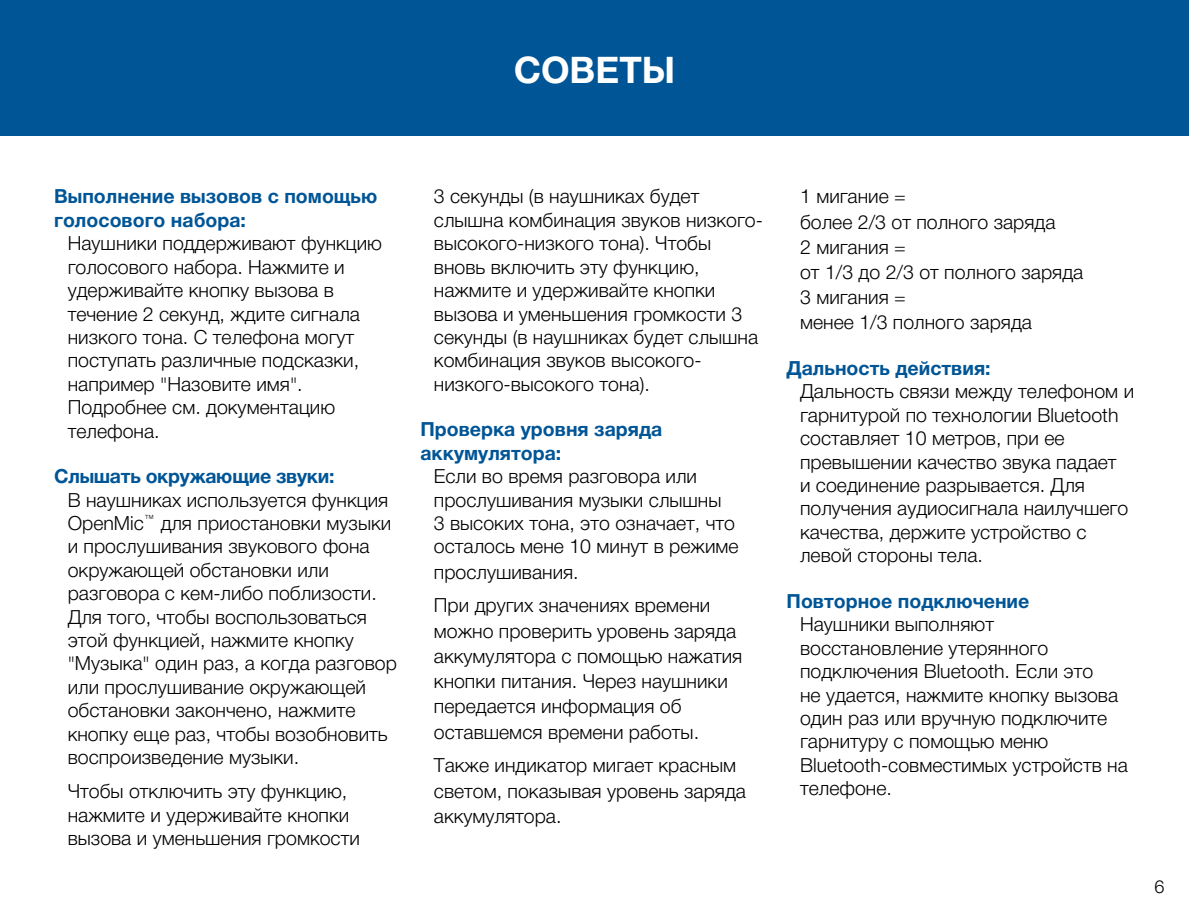
<style>
.page{position:relative;width:1189px;height:919px;background:#fff}
.page>*{position:absolute;margin:0;border:0;box-sizing:border-box;transform-origin:0 0}
.t1{font:700 36.75px "Helvetica Neue LTCYR";color:#fff}
.t2{font:300 19.5px/23.4px "Helvetica Neue LTCYR";color:#000}
.t3{font:700 19.5px/23.4px "Helvetica Neue LTCYR";color:#005596}
.t4{font:300 18px "Helvetica Neue LTCYR";color:#000}
</style>
<div class="page">
<div style="left:0;top:0;width:1188px;height:136px;background:#005596"></div>
<h1 class="t1" style="left:514px;top:50px;width:163px">СОВЕТЫ</h1>
<p class="t3" style="left:54px;top:185px;width:324px">Выполнение вызовов с помощью голосового набора:</p>
<p class="t2" style="left:68px;top:232px;width:316px">Наушники поддерживают функцию голосового набора. Нажмите и удерживайте кнопку вызова в течение 2 секунд, ждите сигнала низкого тона. С телефона могут поступать различные подсказки, например "Назовите имя".<br>Подробнее см. документацию телефона.</p>
<p class="t3" style="left:54px;top:464px;width:282px">Слышать окружающие звуки:</p>
<p class="t2" style="left:68px;top:488px;width:331px">В наушниках используется функция<br>OpenMic<sup>™</sup> для приостановки музыки и прослушивания звукового фона окружающей обстановки или разговора с кем-либо поблизости.<br>Для того, чтобы воспользоваться этой функцией, нажмите кнопку "Музыка" один раз, а когда разговор или прослушивание окружающей обстановки закончено, нажмите кнопку еще раз, чтобы возобновить воспроизведение музыки.</p>
<p class="t2" style="left:68px;top:779px;width:294px">Чтобы отключить эту функцию, нажмите и удерживайте кнопки вызова и уменьшения громкости</p>
<p class="t2" style="left:434px;top:185px;width:330px">3 секунды (в наушниках будет слышна комбинация звуков низкого&shy;высокого-низкого тона). Чтобы вновь включить эту функцию, нажмите и удерживайте кнопки вызова и уменьшения громкости 3 секунды (в наушниках будет слышна комбинация звуков высокого&shy;низкого-высокого тона).</p>
<p class="t3" style="left:420px;top:418px;width:243px">Проверка уровня заряда аккумулятора:</p>
<p class="t2" style="left:434px;top:464px;width:306px">Если во время разговора или прослушивания музыки слышны<br>3 высоких тона, это означает, что осталось мене 10 минут в режиме</p>
<p class="t2" style="left:434px;top:555px;width:278px;line-height:33.9px">прослушивания.<br>При других значениях времени</p>
<p class="t2" style="left:434px;top:618px;width:310px;line-height:25.2px">можно проверить уровень заряда аккумулятора с помощью нажатия кнопки питания. Через наушники передается информация об оставшемся времени работы.</p>
<p class="t2" style="left:434px;top:753px;width:313px;line-height:25.2px">Также индикатор мигает красным светом, показывая уровень заряда аккумулятора.</p>
<p class="t2" style="left:800px;top:184px;width:285px;line-height:25.2px">1 мигание =<br>более 2/3 от полного заряда<br>2 мигания =<br>от 1/3 до 2/3 от полного заряда<br>3 мигания =<br>менее 1/3 полного заряда</p>
<p class="t3" style="left:786px;top:356px;width:206px">Дальность действия:</p>
<p class="t2" style="left:800px;top:380px;width:335px">Дальность связи между телефоном и гарнитурой по технологии Bluetooth составляет 10 метров, при ее превышении качество звука падает<br>и соединение разрывается. Для получения аудиосигнала наилучшего качества, держите устройство с левой стороны тела.</p>
<p class="t3" style="left:786px;top:589px;width:244px">Повторное подключение</p>
<p class="t2" style="left:800px;top:612px;width:329px">Наушники выполняют восстановление утерянного подключения Bluetooth. Если это<br>не удается, нажмите кнопку вызова один раз или вручную подключите гарнитуру с помощью меню<br>Bluetooth-совместимых устройств на телефоне.</p>
<p class="t4" style="left:1154px;top:877px;width:12px">6</p>
</div>
